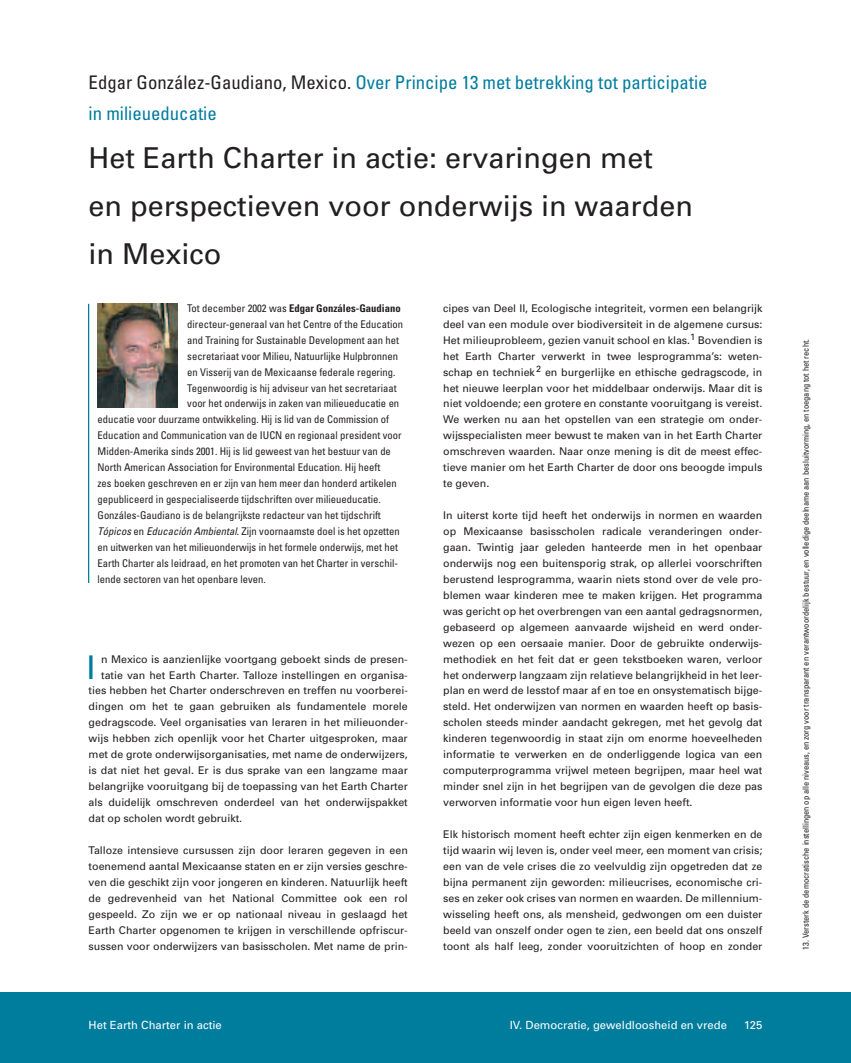
<style>
.page{position:relative;width:851px;height:1063px;background:#fff}
.page>*{position:absolute;margin:0;border:0;box-sizing:border-box;transform-origin:0 0}
.t1{font:32.62px "Univers";color:#007c9d}
.t2{font:28.75px/47.9px "Univers";color:#231f20}
.t3{font:condensed 18.75px/31.9px "Univers";color:#007c9d}
.t4{font:11.25px "Univers";color:#fff}
.t5{font:10.62px/16px "Univers";color:#231f20;text-align:justify}
.t6{font:condensed 10.62px "Univers";color:#231f20}
.t7{font:700 condensed 10.62px "Univers";color:#231f20}
.t8{font:condensed 8.5px "Univers";color:#231f20}
.s1{color:#231f20}
.s2{font-weight:400}
.s3{font-style:italic}
</style>
<div class="page">
<div style="left:0;top:992px;width:850px;height:71px;background:#007c9d"></div>
<img style="left:97px;top:304px;width:80px;height:103px">
<hr style="left:88px;top:304px;width:1px;height:279px;background:#007c9d">
<h3 class="t3" style="left:89px;top:68px;width:620px"><span class="s1">Edgar González-Gaudiano, Mexico.</span> Over Principe 13 met betrekking tot participatie in milieueducatie</h3>
<h2 class="t2" style="left:89px;top:137px;width:605px">Het Earth Charter in actie: ervaringen met en perspectieven voor onderwijs in waarden in Mexico</h2>
<p class="t7" style="left:187px;top:304px;width:215px"><span class="s2">Tot december 2002 was</span> Edgar Gonzáles-Gaudiano</p>
<p class="t6" style="left:187px;top:320px;width:217px">directeur-generaal van het Centre of the Education</p>
<p class="t6" style="left:187px;top:336px;width:213px">and Training for Sustainable Development aan het</p>
<p class="t6" style="left:187px;top:352px;width:212px">secretariaat voor Milieu, Natuurlijke Hulpbronnen</p>
<p class="t6" style="left:187px;top:368px;width:210px">en Visserij van de Mexicaanse federale regering.</p>
<p class="t6" style="left:187px;top:384px;width:211px">Tegenwoordig is hij adviseur van het secretariaat</p>
<p class="t6" style="left:187px;top:400px;width:213px">voor het onderwijs in zaken van milieueducatie en</p>
<p class="t6" style="left:97px;top:416px;width:293px">educatie voor duurzame ontwikkeling. Hij is lid van de Commission of</p>
<p class="t6" style="left:97px;top:432px;width:305px">Education and Communication van de IUCN en regionaal president voor</p>
<p class="t6" style="left:97px;top:448px;width:295px">Midden-Amerika sinds 2001. Hij is lid geweest van het bestuur van de</p>
<p class="t6" style="left:97px;top:464px;width:284px">North American Association for Environmental Education. Hij heeft</p>
<p class="t6" style="left:97px;top:480px;width:301px">zes boeken geschreven en er zijn van hem meer dan honderd artikelen</p>
<p class="t6" style="left:97px;top:495px;width:285px">gepubliceerd in gespecialiseerde tijdschriften over milieueducatie.</p>
<p class="t6" style="left:97px;top:511px;width:285px">Gonzáles-Gaudiano is de belangrijkste redacteur van het tijdschrift</p>
<p class="t6" style="left:97px;top:527px;width:304px"><span class="s3">Tópicos</span> en <span class="s3">Educación Ambiental</span>. Zijn voornaamste doel is het opzetten</p>
<p class="t6" style="left:97px;top:543px;width:302px">en uitwerken van het milieuonderwijs in het formele onderwijs, met het</p>
<p class="t6" style="left:97px;top:559px;width:302px">Earth Charter als leidraad, en het promoten van het Charter in verschil-</p>
<p class="t6" style="left:97px;top:575px;width:170px">lende sectoren van het openbare leven.</p>
<p class="t5" style="left:443px;top:301px;width:321px">cipes van Deel II, Ecologische integriteit, vormen een belangrijk deel van een module over biodiversiteit in de algemene cursus:<br>Het milieuprobleem, gezien vanuit school en klas.<sup>1</sup> Bovendien is het Earth Charter verwerkt in twee lesprogramma’s: weten&shy;schap en techniek<sup>2</sup> en burgerlijke en ethische gedragscode, in het nieuwe leerplan voor het middelbaar onderwijs. Maar dit is niet voldoende; een grotere en constante vooruitgang is vereist.<br>We werken nu aan het opstellen van een strategie om onder&shy;wijsspecialisten meer bewust te maken van in het Earth Charter omschreven waarden. Naar onze mening is dit de meest effec&shy;tieve manier om het Earth Charter de door ons beoogde impuls te geven.</p>
<p class="t5" style="left:443px;top:508px;width:321px">In uiterst korte tijd heeft het onderwijs in normen en waarden op Mexicaanse basisscholen radicale veranderingen onder&shy;gaan. Twintig jaar geleden hanteerde men in het openbaar onderwijs nog een buitensporig strak, op allerlei voorschriften berustend lesprogramma, waarin niets stond over de vele pro&shy;blemen waar kinderen mee te maken krijgen. Het programma was gericht op het overbrengen van een aantal gedragsnormen, gebaseerd op algemeen aanvaarde wijsheid en werd onder&shy;wezen op een oersaaie manier. Door de gebruikte onderwijs&shy;methodiek en het feit dat er geen tekstboeken waren, verloor het onderwerp langzaam zijn relatieve belangrijkheid in het leer&shy;plan en werd de lesstof maar af en toe en onsystematisch bijge&shy;steld. Het onderwijzen van normen en waarden heeft op basis&shy;scholen steeds minder aandacht gekregen, met het gevolg dat kinderen tegenwoordig in staat zijn om enorme hoeveelheden informatie te verwerken en de onderliggende logica van een computerprogramma vrijwel meteen begrijpen, maar heel wat minder snel zijn in het begrijpen van de gevolgen die deze pas verworven informatie voor hun eigen leven heeft.</p>
<p class="t5" style="left:443px;top:827px;width:321px">Elk historisch moment heeft echter zijn eigen kenmerken en de tijd waarin wij leven is, onder veel meer, een moment van crisis; een van de vele crises die zo veelvuldig zijn opgetreden dat ze bijna permanent zijn geworden: milieucrises, economische cri&shy;ses en zeker ook crises van normen en waarden. De millennium&shy;wisseling heeft ons, als mensheid, gedwongen om een duister beeld van onszelf onder ogen te zien, een beeld dat ons onszelf toont als half leeg, zonder vooruitzichten of hoop en zonder</p>
<h1 class="t1" style="left:87px;top:655px;width:11px">I</h1>
<p class="t5" style="left:101px;top:652px;width:308px">n Mexico is aanzienlijke voortgang geboekt sinds de presen-</p>
<p class="t5" style="left:101px;top:668px;width:308px">tatie van het Earth Charter. Talloze instellingen en organisa-</p>
<p class="t5" style="left:89px;top:684px;width:321px">ties hebben het Charter onderschreven en treffen nu voorberei-</p>
<p class="t5" style="left:89px;top:700px;width:320px">dingen om het te gaan gebruiken als fundamentele morele</p>
<p class="t5" style="left:89px;top:716px;width:321px">gedragscode. Veel organisaties van leraren in het milieuonder-</p>
<p class="t5" style="left:89px;top:732px;width:320px">wijs hebben zich openlijk voor het Charter uitgesproken, maar</p>
<p class="t5" style="left:89px;top:747px;width:320px">met de grote onderwijsorganisaties, met name de onderwijzers,</p>
<p class="t5" style="left:89px;top:763px;width:320px">is dat niet het geval. Er is dus sprake van een langzame maar</p>
<p class="t5" style="left:89px;top:779px;width:320px">belangrijke vooruitgang bij de toepassing van het Earth Charter</p>
<p class="t5" style="left:89px;top:795px;width:320px">als duidelijk omschreven onderdeel van het onderwijspakket</p>
<p class="t5" style="left:89px;top:811px;width:155px">dat op scholen wordt gebruikt.</p>
<p class="t5" style="left:89px;top:843px;width:321px">Talloze intensieve cursussen zijn door leraren gegeven in een toenemend aantal Mexicaanse staten en er zijn versies geschre&shy;ven die geschikt zijn voor jongeren en kinderen. Natuurlijk heeft de gedrevenheid van het National Committee ook een rol gespeeld. Zo zijn we er op nationaal niveau in geslaagd het Earth Charter opgenomen te krijgen in verschillende opfriscur&shy;sussen voor onderwijzers van basisscholen. Met name de prin-</p>
<p class="t4" style="left:89px;top:1021px;width:135px">Het Earth Charter in actie</p>
<p class="t4" style="left:509px;top:1021px;width:219px">IV. Democratie, geweldloosheid en vrede</p>
<p class="t4" style="left:743px;top:1021px;width:20px">125</p>
<p class="t8" style="left:802px;top:950px;width:612px;rotate:-90deg">13. Versterk de democratische instellingen op alle niveaus, en zorg voor transparant en verantwoordelijk bestuur, en volledige deelname aan besluitvorming, en toegang tot het recht.</p>
</div>
